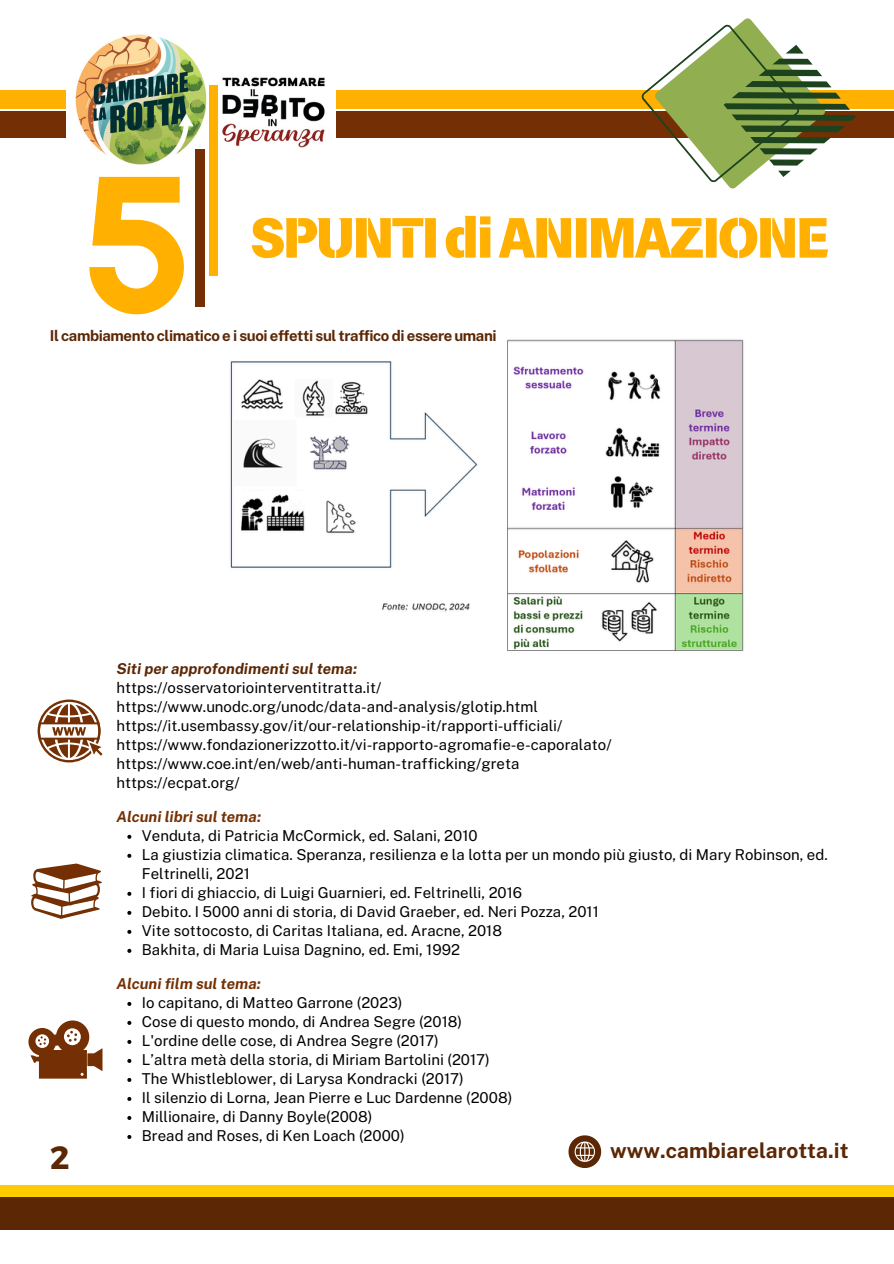
<style>
.page{position:relative;width:894px;height:1264px;background:#fff}
.page>*{position:absolute;margin:0;border:0;box-sizing:border-box;transform-origin:0 0}
.t1{font:52.5px "Canva Title Bole Latin";letter-spacing:-.065em;color:#ffb000}
.t2{font:700 32.25px "Montserrat";color:#5b2705}
.t3{font:700 21px "Public Sans";color:#5b2705}
.t4{font:15px/19px "Public Sans";color:#000}
.t5{font:700 15px "Public Sans";letter-spacing:-.03em;color:#5b2705}
.t6{font:italic 700 15px "Public Sans";color:#743004}
.t7{font:italic 700 15px "Public Sans";color:#5b2705}
</style>
<div class="page">
<div style="left:0;top:1195px;width:893px;height:34px;background:#5b2705"></div>
<div style="left:0;top:1185px;width:893px;height:11px;background:#fc0"></div>
<svg style="left:568px;top:1135px;width:33px;height:32px"></svg>
<div style="left:0;top:111px;width:893px;height:26px;background:#743004"></div>
<div style="left:0;top:91px;width:893px;height:18px;background:#ffb000"></div>
<img style="left:219px;top:77px;width:117px;height:71px">
<img style="left:67px;top:34px;width:152px;height:141px">
<div style="left:209px;top:85px;width:9px;height:191px;background:#ffb000"></div>
<div style="left:196px;top:149px;width:9px;height:158px;background:#743004"></div>
<svg style="left:641px;top:18px;width:214px;height:170px"></svg>
<svg style="left:89px;top:177px;width:95px;height:137px"></svg>
<img style="left:230px;top:339px;width:514px;height:312px">
<svg style="left:38px;top:699px;width:64px;height:63px"></svg>
<svg style="left:31px;top:863px;width:71px;height:55px"></svg>
<svg style="left:28px;top:1020px;width:74px;height:58px"></svg>
<img style="left:378px;top:590px;width:122px;height:32px">
<svg style="left:127px;top:834px;width:4px;height:4px"></svg>
<svg style="left:127px;top:853px;width:4px;height:4px"></svg>
<svg style="left:127px;top:891px;width:4px;height:4px"></svg>
<svg style="left:127px;top:910px;width:4px;height:4px"></svg>
<svg style="left:127px;top:929px;width:4px;height:4px"></svg>
<svg style="left:127px;top:948px;width:4px;height:4px"></svg>
<svg style="left:127px;top:1001px;width:4px;height:4px"></svg>
<svg style="left:127px;top:1020px;width:4px;height:4px"></svg>
<svg style="left:127px;top:1039px;width:4px;height:4px"></svg>
<svg style="left:127px;top:1058px;width:4px;height:4px"></svg>
<svg style="left:127px;top:1077px;width:4px;height:4px"></svg>
<svg style="left:127px;top:1097px;width:4px;height:3px"></svg>
<svg style="left:127px;top:1116px;width:4px;height:3px"></svg>
<svg style="left:127px;top:1135px;width:4px;height:3px"></svg>
<h3 class="t1" style="left:249px;top:212px;width:581px">SPUNTIdiANIMAZIONE</h3>
<p class="t5" style="left:50px;top:326px;width:448px">Il cambiamento climatico e i suoi effetti sul traffico di essere umani</p>
<p class="t2" style="left:50px;top:1136px;width:21px">2</p>
<p class="t7" style="left:116px;top:659px;width:242px">Siti per approfondimenti sul tema:</p>
<p class="t4" style="left:116px;top:677px;width:266px">https://osservatoriointerventitratta.it/</p>
<p class="t4" style="left:116px;top:696px;width:423px">https://www.unodc.org/unodc/data-and-analysis/glotip.html</p>
<p class="t4" style="left:116px;top:715px;width:447px">https://it.usembassy.gov/it/our-relationship-it/rapporti-ufficiali/</p>
<h1 class="t4" style="left:116px;top:734px;width:496px">https://www.fondazionerizzotto.it/vi-rapporto-agromafie-e-caporalato/</h1>
<h3 class="t4" style="left:116px;top:753px;width:404px">https://www.coe.int/en/web/anti-human-trafficking/greta</h3>
<p class="t4" style="left:116px;top:772px;width:125px">https://ecpat.org/</p>
<p class="t6" style="left:116px;top:807px;width:146px">Alcuni libri sul tema:</p>
<p class="t4" style="left:142px;top:825px;width:337px">Venduta, di Patricia McCormick, ed. Salani, 2010</p>
<p class="t4" style="left:142px;top:844px;width:687px">La giustizia climatica. Speranza, resilienza e la lotta per un mondo più giusto, di Mary Robinson, ed.<br>Feltrinelli, 2021</p>
<p class="t4" style="left:142px;top:882px;width:382px">I fiori di ghiaccio, di Luigi Guarnieri, ed. Feltrinelli, 2016</p>
<p class="t4" style="left:142px;top:901px;width:458px">Debito. I 5000 anni di storia, di David Graeber, ed. Neri Pozza, 2011</p>
<p class="t4" style="left:142px;top:920px;width:361px">Vite sottocosto, di Caritas Italiana, ed. Aracne, 2018</p>
<p class="t4" style="left:142px;top:939px;width:319px">Bakhita, di Maria Luisa Dagnino, ed. Emi, 1992</p>
<p class="t6" style="left:116px;top:974px;width:146px">Alcuni film sul tema:</p>
<p class="t4" style="left:142px;top:992px;width:262px">Io capitano, di Matteo Garrone (2023)</p>
<p class="t4" style="left:142px;top:1011px;width:322px">Cose di questo mondo, di Andrea Segre (2018)</p>
<p class="t4" style="left:142px;top:1030px;width:298px">L'ordine delle cose, di Andrea Segre (2017)</p>
<p class="t4" style="left:142px;top:1049px;width:349px">L’altra metà della storia, di Miriam Bartolini (2017)</p>
<h3 class="t4" style="left:142px;top:1068px;width:323px">The Whistleblower, di Larysa Kondracki (2017)</h3>
<p class="t4" style="left:142px;top:1087px;width:372px">Il silenzio di Lorna, Jean Pierre e Luc Dardenne (2008)</p>
<p class="t4" style="left:142px;top:1106px;width:232px">Millionaire, di Danny Boyle(2008)</p>
<p class="t4" style="left:142px;top:1125px;width:264px">Bread and Roses, di Ken Loach (2000)</p>
<p class="t3" style="left:610px;top:1138px;width:240px">www.cambiarelarotta.it</p>
</div>
